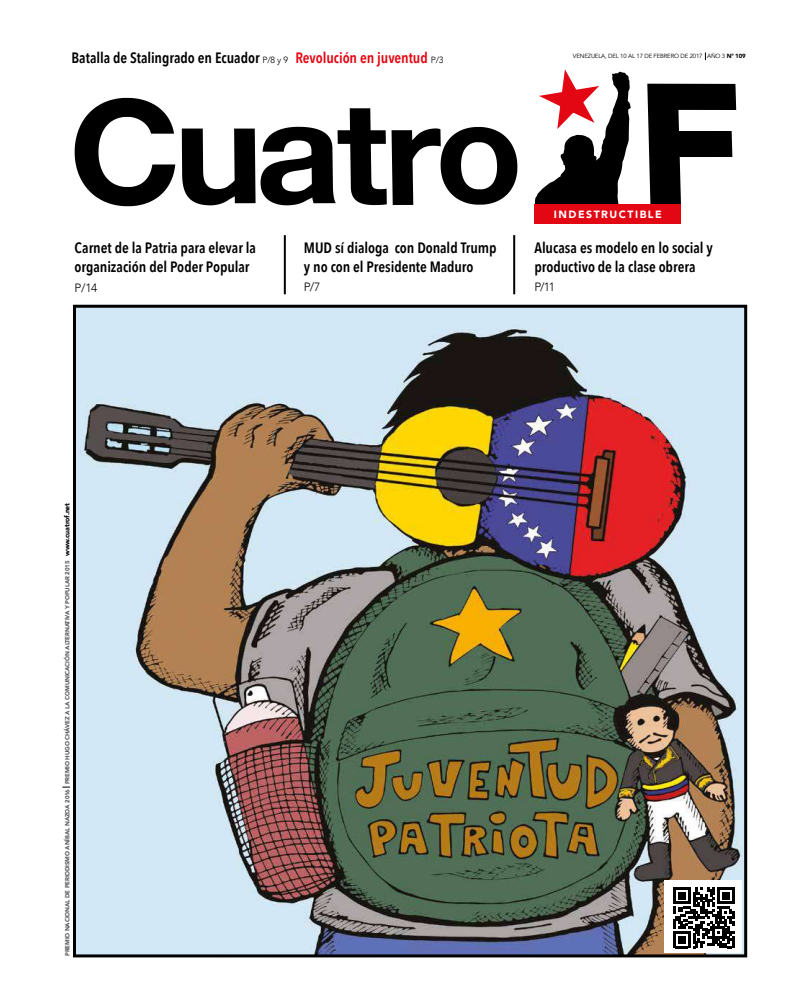
<style>
.page{position:relative;width:808px;height:1007px;background:#fff}
.page>*{position:absolute;margin:0;border:0;box-sizing:border-box;transform-origin:0 0}
.t1{font:600 15px/19px "Avenir Next Condensed";letter-spacing:-.005em;color:#000}
.t2{font:300 12px "Avenir";color:#000}
.t3{font:900 10.5px "Avenir";letter-spacing:.145em;color:#fff}
.t4{font:900 6px "Avenir";letter-spacing:-.025em;color:#575756}
.t5{font:6px "Avenir";letter-spacing:-.025em;color:#000}
.s1{font-family:"Avenir";font-weight:300;font-size:9px}
.s2{color:#e30613}
.s3{font-weight:900}
.s4{font-size:7px;color:#000}
</style>
<div class="page">
<img style="left:77px;top:309px;width:666px;height:644px">
<div style="left:73px;top:305px;width:674px;height:652px;border:3px solid #000"></div>
<svg style="left:647px;top:84px;width:89px;height:120px"></svg>
<svg style="left:182px;top:108px;width:335px;height:97px"></svg>
<svg style="left:75px;top:98px;width:100px;height:108px"></svg>
<svg style="left:534px;top:69px;width:97px;height:135px"></svg>
<div style="left:665px;top:879px;width:77px;height:73px;background:#fff"></div>
<svg style="left:673px;top:887px;width:61px;height:61px"></svg>
<hr style="left:284px;top:235px;width:2px;height:59px;background:#000">
<hr style="left:513px;top:235px;width:2px;height:59px;background:#000">
<div style="left:534px;top:204px;width:147px;height:19px;background:#e30613"></div>
<p class="t1" style="left:71px;top:48px;width:374px">Batalla de Stalingrado en Ecuador <span class="s1">P/8 y 9</span> <span class="s2">Revolución en juventud</span> <span class="s1">P/3</span></p>
<p class="t5" style="left:573px;top:53px;width:174px">VENEZUELA, DEL 10 AL 17 DE FEBRERO DE 2017 AÑO 3 <span class="s3">Nº 109</span></p>
<p class="t1" style="left:75px;top:237px;width:183px">Carnet de la Patria para elevar la organización del Poder Popular</p>
<p class="t2" style="left:75px;top:280px;width:24px">P/14</p>
<p class="t1" style="left:304px;top:237px;width:194px">MUD sí dialoga con Donald Trump y no con el Presidente Maduro</p>
<p class="t2" style="left:304px;top:279px;width:18px">P/7</p>
<p class="t3" style="left:554px;top:206px;width:109px">INDESTRUCTIBLE</p>
<p class="t1" style="left:534px;top:237px;width:180px">Alucasa es modelo en lo social y productivo de la clase obrera</p>
<p class="t2" style="left:534px;top:279px;width:22px">P/11</p>
<p class="t4" style="left:62px;top:955px;width:454px;rotate:-90deg">PREMIO NACIONAL DE PERIODISMO ANÍBAL NAZOA 2016 PREMIO HUGO CHÁVEZ A LA COMUNICACIÓN ALTERNATIVA Y POPULAR 2015 <span class="s4">www.cuatrof.net</span></p>
</div>
